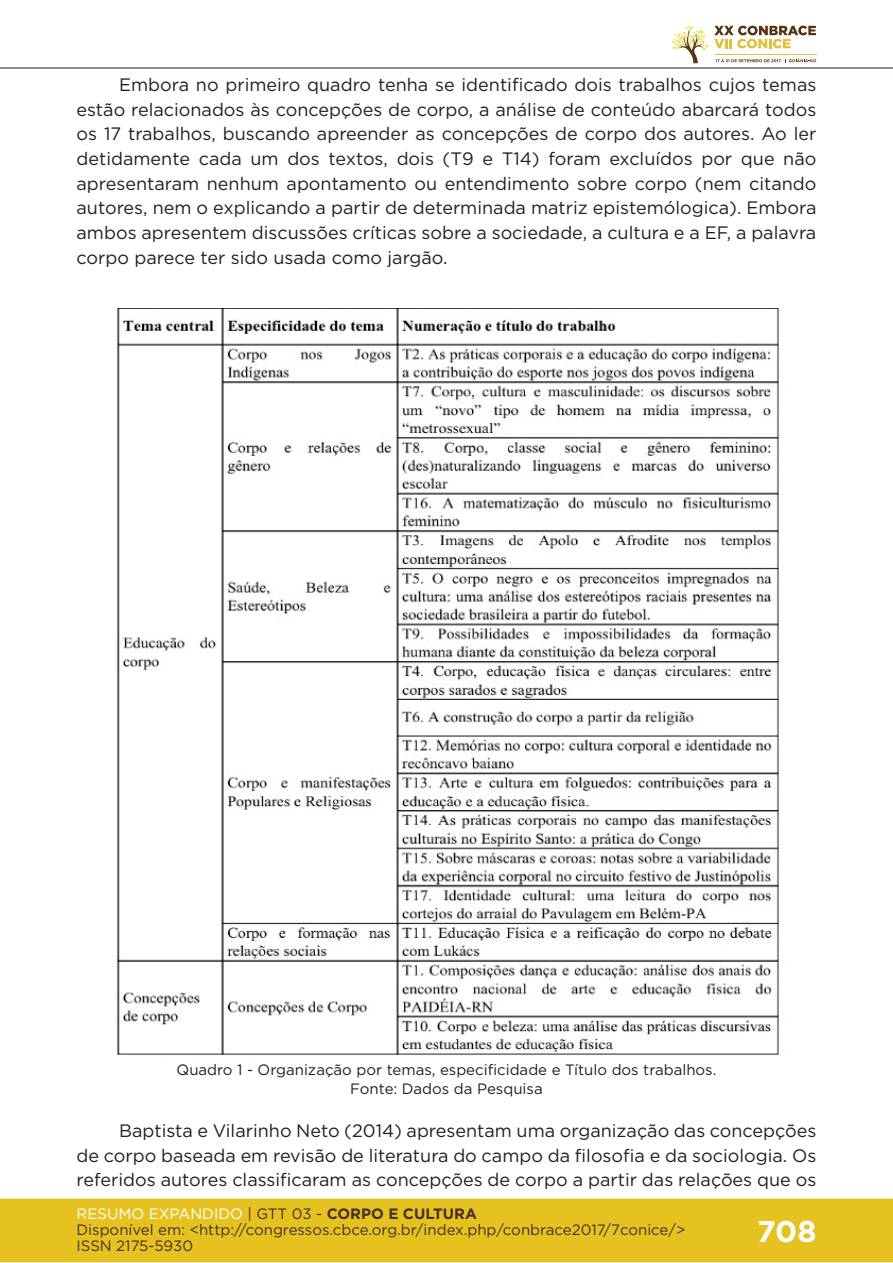
<style>
.page{position:relative;width:893px;height:1263px;background:#fff}
.page>*{position:absolute;margin:0;border:0;box-sizing:border-box;transform-origin:0 0}
.t1{font:700 30px "Gotham";color:#fff}
.t2{font:18px/24.8px "Gotham";color:#231f20;text-align:justify}
.t3{font:15px/16px "Gotham";color:#462f2a}
.t4{font:15px/18.8px "Gotham";color:#231f20;text-align:center}
.s1{color:#fff}
.s2{color:#442f2a}
.s3{font-weight:700;color:#442f2a}
</style>
<div class="page">
<div style="left:0;top:1198px;width:893px;height:64px;background:#e6c221;border:2px solid #e6c221"></div>
<hr style="left:0;top:67px;width:893px;height:2px;background:#442f2a">
<svg style="left:672px;top:26px;width:144px;height:37px"></svg>
<img style="left:116px;top:309px;width:664px;height:746px">
<p class="t2" style="left:77px;top:72px;width:741px;text-indent:43px">Embora no primeiro quadro tenha se identificado dois trabalhos cujos temas estão relacionados às concepções de corpo, a análise de conteúdo abarcará todos os 17 trabalhos, buscando apreender as concepções de corpo dos autores. Ao ler detidamente cada um dos textos, dois (T9 e T14) foram excluídos por que não apresentaram nenhum apontamento ou entendimento sobre corpo (nem citando autores, nem o explicando a partir de determinada matriz epistemólogica). Embora ambos apresentem discussões críticas sobre a sociedade, a cultura e a EF, a palavra corpo parece ter sido usada como jargão.</p>
<p class="t4" style="left:177px;top:1060px;width:541px">Quadro 1 - Organização por temas, especificidade e Título dos trabalhos.<br>Fonte: Dados da Pesquisa</p>
<p class="t2" style="left:77px;top:1118px;width:741px;text-indent:43px">Baptista e Vilarinho Neto (2014) apresentam uma organização das concepções de corpo baseada em revisão de literatura do campo da filosofia e da sociologia. Os referidos autores classificaram as concepções de corpo a partir das relações que os</p>
<p class="t3" style="left:77px;top:1205px;width:610px"><span class="s1">RESUMO EXPANDIDO</span> <span class="s2">| GTT 03 -</span> <span class="s3">CORPO E CULTURA<br></span>Disponível em: &lt;http://congressos.cbce.org.br/index.php/conbrace2017/7conice/&gt;<br>ISSN 2175-5930</p>
<h1 class="t1" style="left:757px;top:1212px;width:61px">708</h1>
</div>
